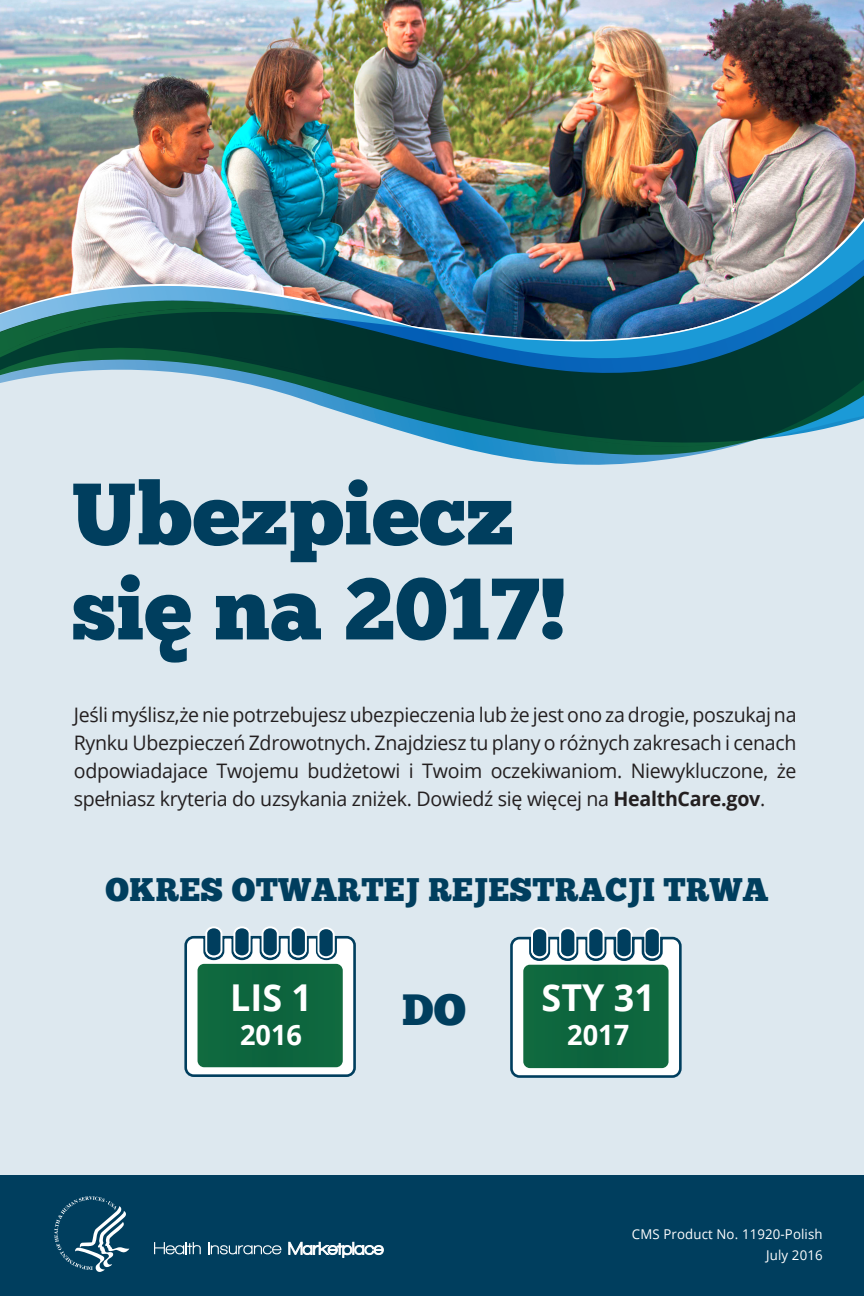
<style>
.page{position:relative;width:864px;height:1296px;background:#fff}
.page>*{position:absolute;margin:0;border:0;box-sizing:border-box;transform-origin:0 0}
.t1{font:87px/95px "Chunk Five Ex";color:#003e5e}
.t2{font:43.5px "Chunk Five Ex";color:#003e5e}
.t3{font:700 37px "Open Sans";color:#fff}
.t4{font:32.5px "Chunk Five Ex";letter-spacing:.01em;color:#003e5e}
.t5{font:700 28px "Open Sans";color:#fff}
.t6{font:20px/28px "Open Sans";letter-spacing:-.015em;color:#231f20;text-align:justify}
.t7{font:13.5px/20.8px "Open Sans";letter-spacing:.01em;color:#fff;text-align:right}
.s1{font-weight:700}
</style>
<div class="page">
<div style="left:0;top:468px;width:864px;height:707px;background:#dde8ef"></div>
<img style="left:0;top:0;width:864px;height:192px">
<div style="left:0;top:1175px;width:864px;height:121px;background:#003e5e"></div>
<svg style="left:509px;top:926px;width:174px;height:153px"></svg>
<svg style="left:183px;top:925px;width:174px;height:153px"></svg>
<svg style="left:0;top:455px;width:864px;height:13px;background:#cadeeb"></svg>
<svg style="left:0;top:443px;width:864px;height:12px;background:#a3c5cc"></svg>
<img style="left:0;top:196px;width:864px;height:247px">
<svg style="left:154px;top:1242px;width:47px;height:12px"></svg>
<svg style="left:208px;top:1242px;width:73px;height:12px"></svg>
<svg style="left:288px;top:1242px;width:96px;height:16px"></svg>
<svg style="left:54px;top:1196px;width:75px;height:76px"></svg>
<h1 class="t1" style="left:72px;top:465px;width:496px">Ubezpiecz się na 2017!</h1>
<p class="t6" style="left:74px;top:700px;width:724px">Jeśli myślisz,że nie potrzebujesz ubezpieczenia lub że jest ono za drogie, poszukaj na Rynku Ubezpieczeń Zdrowotnych. Znajdziesz tu plany o różnych zakresach i cenach odpowiadajace Twojemu budżetowi i Twoim oczekiwaniom. Niewykluczone, że spełniasz kryteria do uzsykania zniżek. Dowiedź się więcej na <span class="s1">HealthCare.gov</span>.</p>
<h2 class="t4" style="left:106px;top:865px;width:665px">OKRES OTWARTEJ REJESTRACJI TRWA</h2>
<p class="t3" style="left:230px;top:971px;width:83px">LIS 1</p>
<p class="t5" style="left:240px;top:1015px;width:64px">2016</p>
<p class="t2" style="left:402px;top:977px;width:65px">DO</p>
<p class="t3" style="left:542px;top:971px;width:115px">STY 31</p>
<p class="t5" style="left:567px;top:1015px;width:64px">2017</p>
<p class="t7" style="left:632px;top:1224px;width:192px">CMS Product No. 11920-Polish<br>July 2016</p>
</div>
